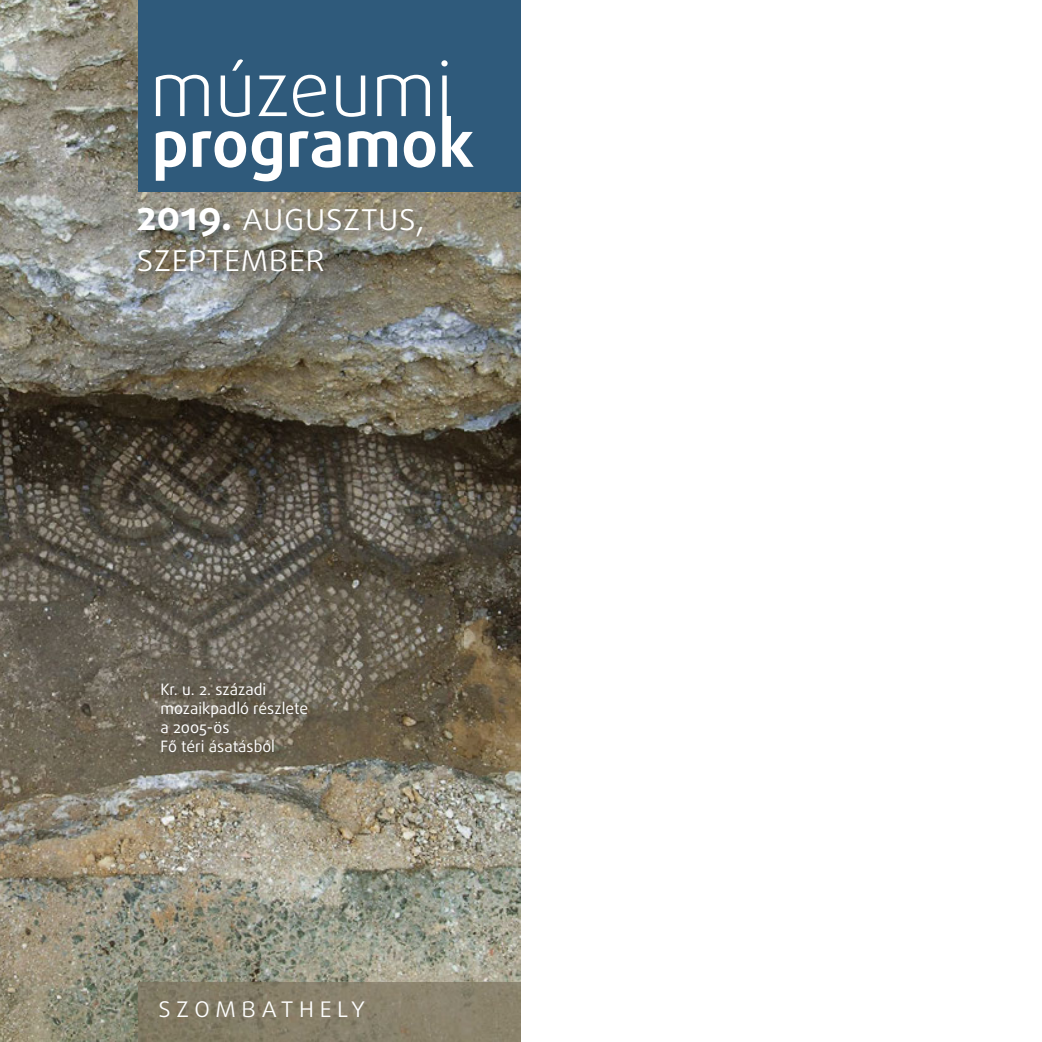
<style>
.page{position:relative;width:1042px;height:1042px;background:#fff}
.page>*{position:absolute;margin:0;border:0;box-sizing:border-box;transform-origin:0 0}
.t1{font:300 75.25px "Daxline Pro";color:#fff}
.t2{font:700 64.75px "Daxline Pro";color:#fff}
.t3{font:300 38.5px/40.9px "Daxline Pro";color:#fff}
.t4{font:300 28.88px "Daxline Pro";letter-spacing:.17em;color:#fff}
.t5{font:15.75px/18.9px "Daxline Pro";color:#fff}
.s1{font-weight:700;font-size:40.25px}
</style>
<div class="page">
<img style="left:0;top:797px;width:521px;height:245px">
<img style="left:0;top:0;width:173px;height:797px">
<img style="left:464px;top:340px;width:57px;height:457px">
<img style="left:173px;top:340px;width:291px;height:330px">
<div style="left:139px;top:0;width:382px;height:191px;background:#2f5a7b"></div>
<img style="left:139px;top:982px;width:382px;height:60px">
<img style="left:123px;top:189px;width:398px;height:151px">
<img style="left:139px;top:189px;width:382px;height:2px">
<img style="left:146px;top:670px;width:368px;height:185px">
<h1 class="t1" style="left:150px;top:58px;width:305px">múzeumi</h1>
<h2 class="t2" style="left:152px;top:117px;width:324px">programok</h2>
<h3 class="t3" style="left:136px;top:198px;width:290px"><span class="s1">2019.</span> auguSztuS,<br>Szeptember</h3>
<p class="t5" style="left:160px;top:681px;width:149px">Kr. u. 2. századi mozaikpadló részlete a 2005-ös<br>Fő téri ásatásból</p>
<h3 class="t4" style="left:158px;top:995px;width:209px">Szombathely</h3>
</div>
